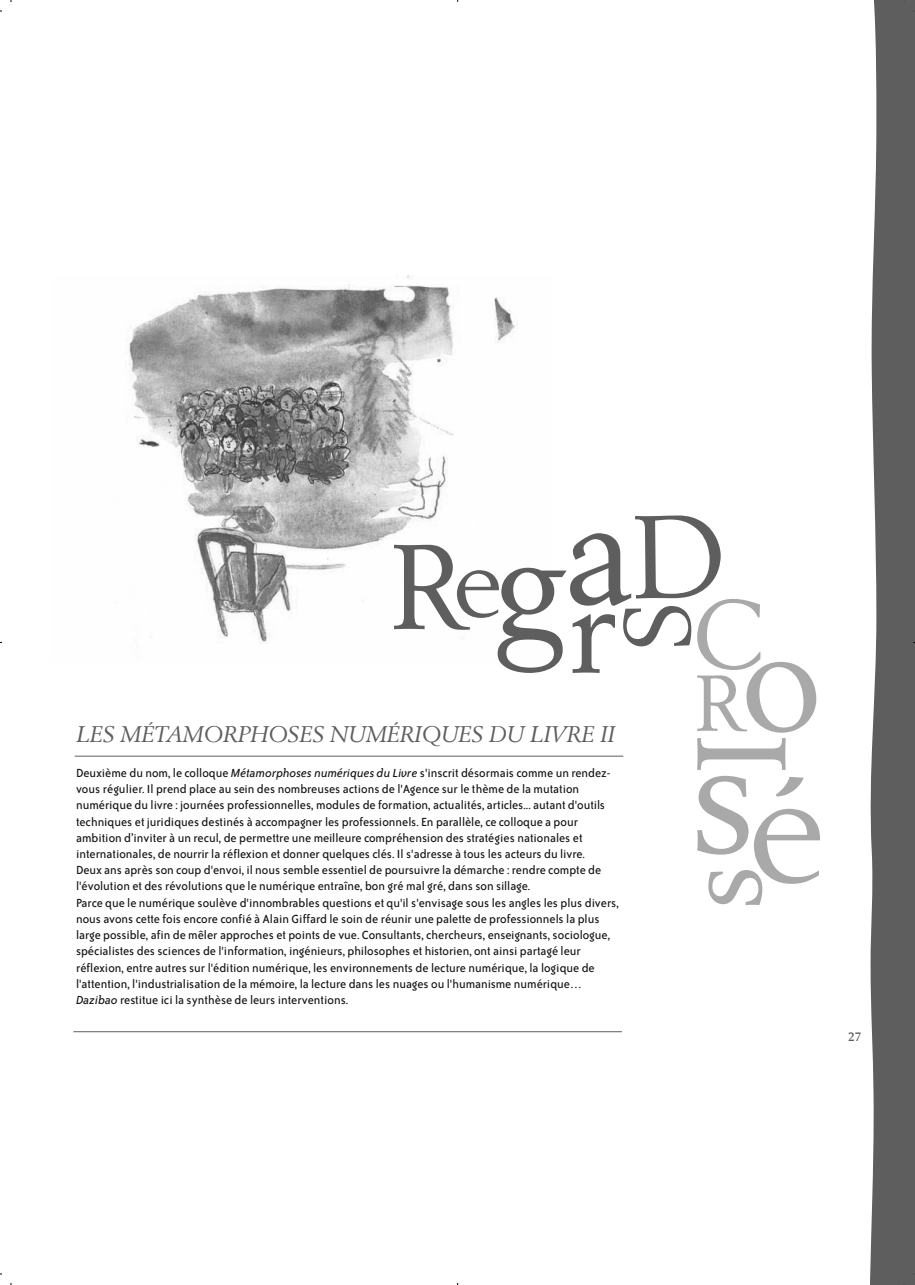
<style>
.page{position:relative;width:915px;height:1285px;background:#fff}
.page>*{position:absolute;margin:0;border:0;box-sizing:border-box;transform-origin:0 0}
.t1{font:italic 22.5px "Berling";letter-spacing:-.015em;color:#5e5e5e}
.t2{font:13.5px/16.2px "Bailey Sans ITC Std";color:#131313}
.t3{font:700 12px "Berling";color:#5e5e5e}
.s1{font-style:italic}
</style>
<div class="page">
<img style="left:128px;top:275px;width:387px;height:368px">
<svg style="left:394px;top:515px;width:422px;height:255px"></svg>
<svg style="left:697px;top:776px;width:123px;height:129px"></svg>
<hr style="left:73px;top:1031px;width:549px;height:1px;background:#5e5e5e">
<hr style="left:75px;top:756px;width:548px;height:1px;background:#5e5e5e">
<hr style="left:437px;top:0;width:42px;height:1px;background:#000">
<hr style="left:437px;top:1284px;width:42px;height:1px;background:#000">
<hr style="left:0;top:621px;width:1px;height:42px;background:#000">
<svg style="left:870px;top:0;width:45px;height:1285px;background:#696969"></svg>
<h1 class="t1" style="left:76px;top:722px;width:540px">LES MÉTAMORPHOSES NUMÉRIQUES DU LIVRE II</h1>
<p class="t2" style="left:76px;top:766px;width:544px">Deuxième du nom, le colloque <span class="s1">Métamorphoses numériques du Livre</span> s'inscrit désormais comme un rendez&shy;vous régulier. Il prend place au sein des nombreuses actions de l'Agence sur le thème de la mutation numérique du livre : journées professionnelles, modules de formation, actualités, articles... autant d'outils techniques et juridiques destinés à accompagner les professionnels. En parallèle, ce colloque a pour ambition d’inviter à un recul, de permettre une meilleure compréhension des stratégies nationales et internationales, de nourrir la réflexion et donner quelques clés. Il s'adresse à tous les acteurs du livre.<br>Deux ans après son coup d'envoi, il nous semble essentiel de poursuivre la démarche : rendre compte de l'évolution et des révolutions que le numérique entraîne, bon gré mal gré, dans son sillage.<br>Parce que le numérique soulève d'innombrables questions et qu'il s'envisage sous les angles les plus divers, nous avons cette fois encore confié à Alain Giffard le soin de réunir une palette de professionnels la plus large possible, afin de mêler approches et points de vue. Consultants, chercheurs, enseignants, sociologue, spécialistes des sciences de l'information, ingénieurs, philosophes et historien, ont ainsi partagé leur réflexion, entre autres sur l'édition numérique, les environnements de lecture numérique, la logique de l'attention, l'industrialisation de la mémoire, la lecture dans les nuages ou l'humanisme numérique… <span class="s1">Dazibao</span> restitue ici la synthèse de leurs interventions.</p>
<p class="t3" style="left:848px;top:1032px;width:15px">27</p>
</div>
